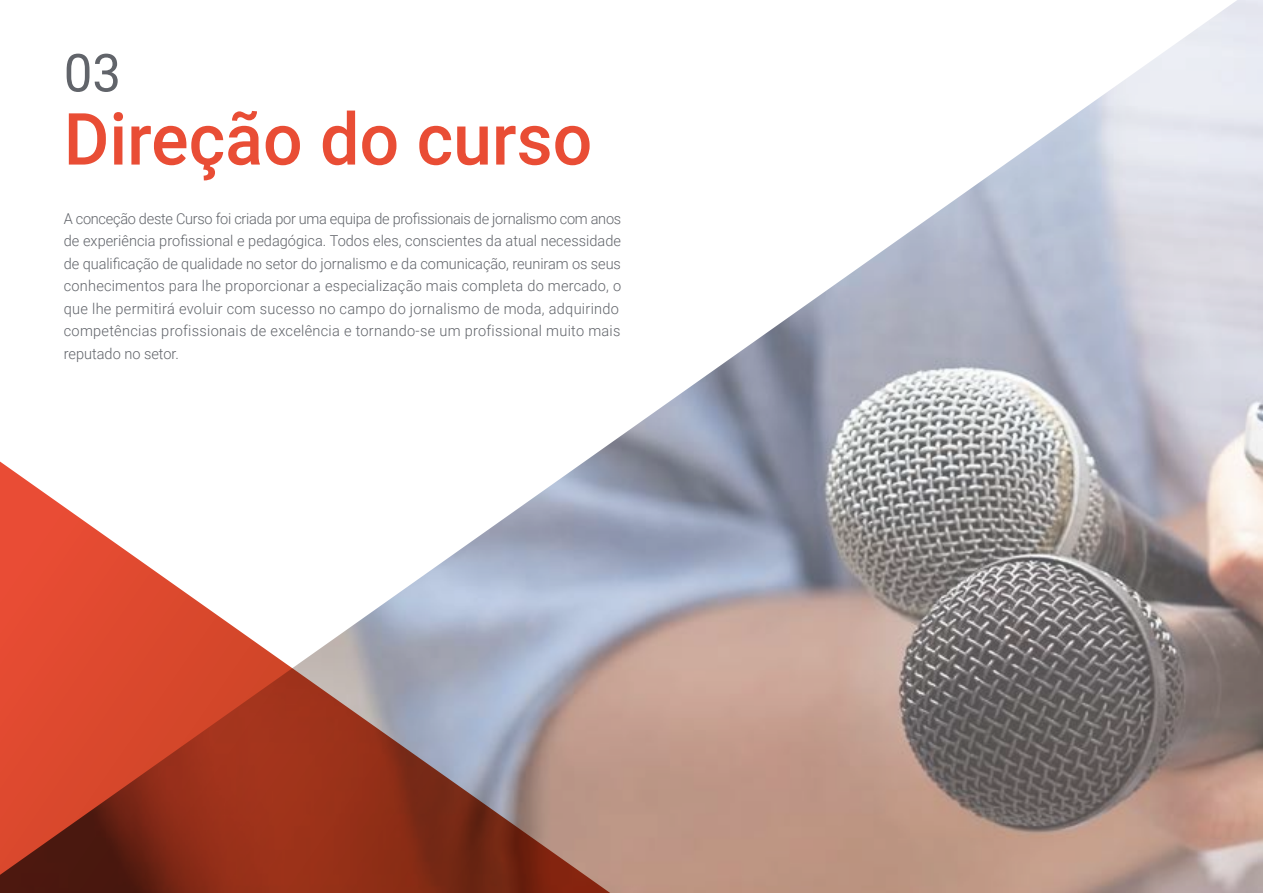
<style>
.page{position:relative;width:1263px;height:893px;background:#fff}
.page>*{position:absolute;margin:0;border:0;box-sizing:border-box;transform-origin:0 0}
.t1{font:500 72px "Roboto";color:#e94d35}
.t2{font:52.5px "Roboto";color:#61646a}
.t3{font:300 15px/22.5px "Roboto";color:#61646a}
</style>
<div class="page">
<img style="left:607px;top:0;width:656px;height:893px">
<svg style="left:0;top:446px;width:640px;height:447px"></svg>
<h2 class="t2" style="left:64px;top:36px;width:59px">03</h2>
<h1 class="t1" style="left:64px;top:89px;width:530px">Direção do curso</h1>
<p class="t3" style="left:64px;top:207px;width:559px">A conceção deste Curso foi criada por uma equipa de profissionais de jornalismo com anos de experiência profissional e pedagógica. Todos eles, conscientes da atual necessidade de qualificação de qualidade no setor do jornalismo e da comunicação, reuniram os seus conhecimentos para lhe proporcionar a especialização mais completa do mercado, o que lhe permitirá evoluir com sucesso no campo do jornalismo de moda, adquirindo competências profissionais de excelência e tornando-se um profissional muito mais reputado no setor.</p>
</div>
